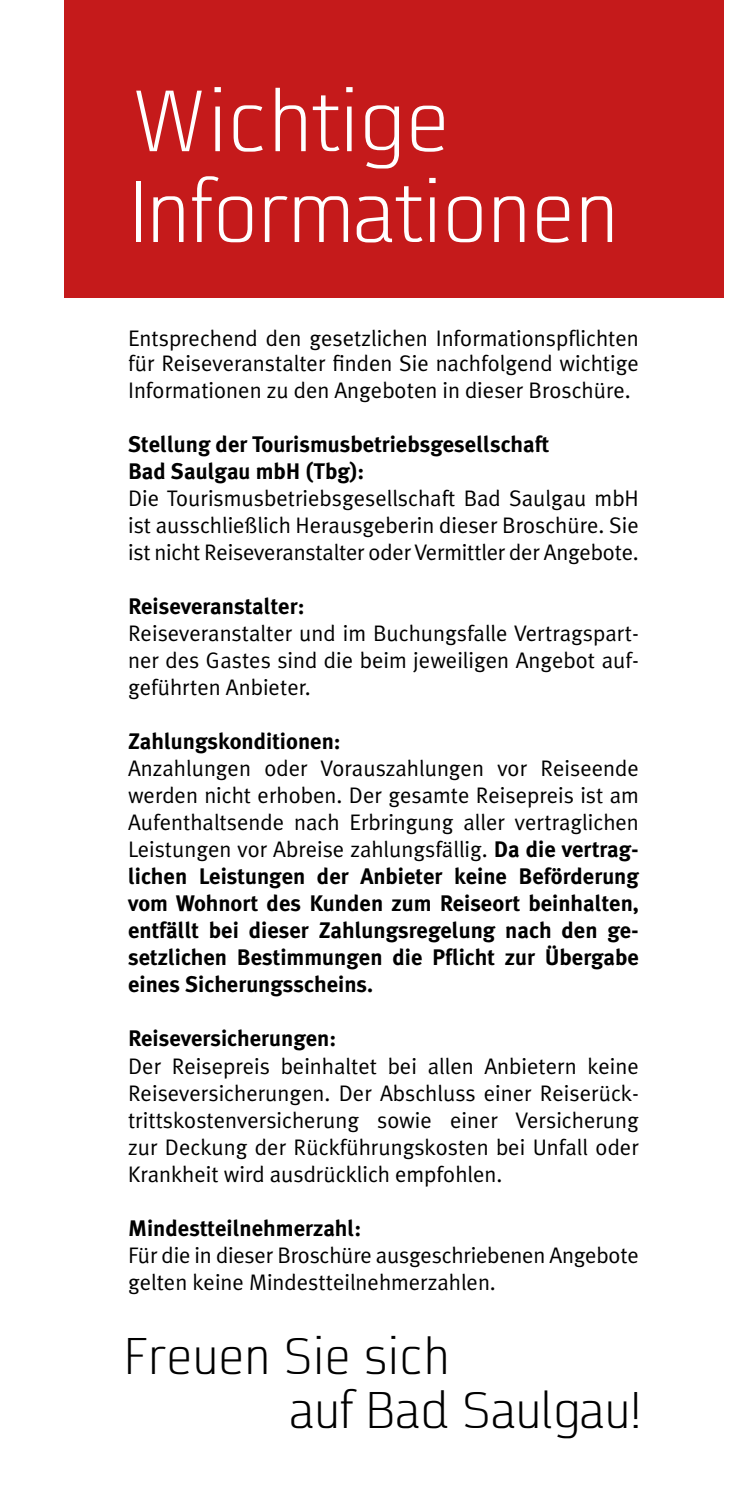
<style>
.page{position:relative;width:745px;height:1489px;background:#fff}
.page>*{position:absolute;margin:0;border:0;box-sizing:border-box;transform-origin:0 0}
.t1{font:300 75.75px/90.8px "Diwa";color:#fff}
.t2{font:300 45px/54px "Diwa";color:#000}
.t3{font:22.5px/27px "Meta Plus Normal";color:#000;text-align:justify}
.t4{font:700 22.5px/27px "Meta Plus";color:#000}
.s1{font-family:"Meta Plus";font-weight:700}
</style>
<div class="page">
<div style="left:64px;top:0;width:659px;height:298px;background:#c51a1b"></div>
<h1 class="t1" style="left:130px;top:77px;width:490px">Wichtige<br>Informationen</h1>
<p class="t3" style="left:128px;top:325px;width:512px;line-height:26px">Entsprechend den gesetzlichen Informationspflichten für Reiseveranstalter finden Sie nachfolgend wichtige Informationen zu den Angeboten in dieser Broschüre.</p>
<p class="t4" style="left:128px;top:431px;width:422px">Stellung der Tourismusbetriebsgesellschaft<br>Bad Saulgau mbH (Tbg):</p>
<p class="t3" style="left:128px;top:484px;width:512px">Die Tourismusbetriebsgesellschaft Bad Saulgau mbH ist ausschließlich Herausgeberin dieser Broschüre. Sie ist nicht Reiseveranstalter oder Vermittler der Angebote.</p>
<p class="t4" style="left:128px;top:593px;width:178px">Reiseveranstalter:</p>
<p class="t3" style="left:128px;top:619px;width:512px">Reiseveranstalter und im Buchungsfalle Vertragspart&shy;ner des Gastes sind die beim jeweiligen Angebot auf&shy;geführten Anbieter.</p>
<p class="t4" style="left:128px;top:728px;width:214px">Zahlungskonditionen:</p>
<p class="t3" style="left:128px;top:754px;width:512px">Anzahlungen oder Vorauszahlungen vor Reiseende werden nicht erhoben. Der gesamte Reisepreis ist am Aufenthaltsende nach Erbringung aller vertraglichen Leistungen vor Abreise zahlungsfällig. <span class="s1">Da die vertrag-</span></p>
<p class="t4" style="left:128px;top:863px;width:512px;text-align:justify">lichen Leistungen der Anbieter keine Beförderung vom Wohnort des Kunden zum Reiseort beinhalten, entfällt bei dieser Zahlungsregelung nach den ge&shy;setzlichen Bestimmungen die Pflicht zur Übergabe eines Sicherungsscheins.</p>
<p class="t4" style="left:128px;top:1025px;width:210px">Reiseversicherungen:</p>
<p class="t3" style="left:128px;top:1051px;width:512px">Der Reisepreis beinhaltet bei allen Anbietern keine Reiseversicherungen. Der Abschluss einer Reiserück&shy;trittskostenversicherung sowie einer Versicherung zur Deckung der Rückführungskosten bei Unfall oder Krankheit wird ausdrücklich empfohlen.</p>
<p class="t4" style="left:128px;top:1214px;width:234px">Mindestteilnehmerzahl:</p>
<p class="t3" style="left:128px;top:1240px;width:512px">Für die in dieser Broschüre ausgeschriebenen Angebote gelten keine Mindestteilnehmerzahlen.</p>
<h2 class="t2" style="left:290px;top:1329px;width:352px;text-indent:-166px">Freuen Sie sich<br>auf Bad Saulgau!</h2>
</div>
